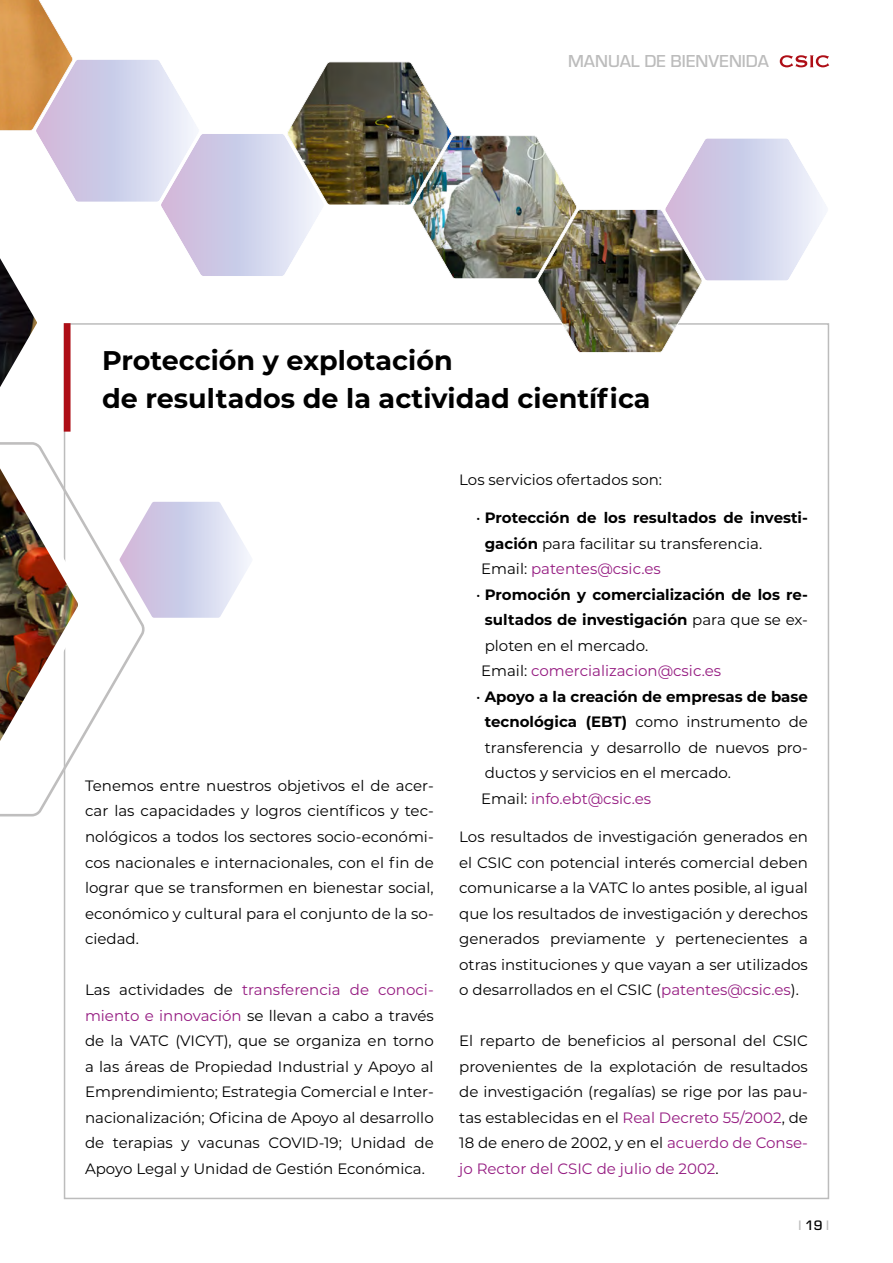
<style>
.page{position:relative;width:893px;height:1263px;background:#fff}
.page>*{position:absolute;margin:0;border:0;box-sizing:border-box;transform-origin:0 0}
.Heading_3{font:700 27px/38.2px "Montserrat";color:#000}
.t1{font:500 18px "Eurostile";color:#bcbcbc}
.Body_Text{font:15px/25.5px "Montserrat";color:#000;text-align:justify}
.First_Paragraph{font:15px/25.5px "Montserrat";color:#000;text-align:justify}
.t2{font:700 15px/25.5px "Montserrat";color:#000}
.t3{font:15px "Montserrat";color:#951b81}
.t4{font:500 14.25px "Eurostile";color:#bcbcbc}
.s1{color:#951b81}
.s2{font-weight:400}
.s3{color:#000}
.s4{font-weight:700}
</style>
<div class="page">
<svg style="left:780px;top:55px;width:49px;height:12px"></svg>
<svg style="left:0;top:0;width:287px;height:276px"></svg>
<img style="left:287px;top:61px;width:415px;height:292px">
<svg style="left:664px;top:138px;width:162px;height:143px"></svg>
<svg style="left:0;top:213px;width:97px;height:229px"></svg>
<svg style="left:0;top:442px;width:145px;height:374px"></svg>
<svg style="left:120px;top:502px;width:131px;height:116px"></svg>
<div style="left:64px;top:323px;width:7px;height:109px;background:#ae0e16"></div>
<p class="t1" style="left:568px;top:49px;width:202px">MANUAL DE BIENVENIDA</p>
<p class="Heading_3" style="left:102px;top:340px;width:550px">Protección y explotación<br>de resultados de la actividad científica</p>
<p class="First_Paragraph" style="left:85px;top:772px;width:350px">Tenemos entre nuestros objetivos el de acer&shy;car las capacidades y logros científicos y tec&shy;nológicos a todos los sectores socio-económi&shy;cos nacionales e internacionales, con el fin de lograr que se transformen en bienestar social, económico y cultural para el conjunto de la so&shy;ciedad.</p>
<p class="Body_Text" style="left:85px;top:976px;width:350px">Las actividades de <span class="s1">transferencia de conoci&shy;miento e innovación</span> se llevan a cabo a través de la VATC (VICYT), que se organiza en torno a las áreas de Propiedad Industrial y Apoyo al Emprendimiento; Estrategia Comercial e Inter&shy;nacionalización; Oficina de Apoyo al desarrollo de terapias y vacunas COVID-19; Unidad de Apoyo Legal y Unidad de Gestión Económica.</p>
<p class="Body_Text" style="left:459px;top:466px;width:204px">Los servicios ofertados son:</p>
<p class="t2" style="left:485px;top:504px;width:325px;text-indent:-9px"><span class="s2">•</span> Protección de los resultados de investi&shy;gación <span class="s2">para facilitar su transferencia.</span></p>
<p class="t3" style="left:481px;top:558px;width:181px"><span class="s3">Email:</span> patentes@csic.es</p>
<p class="t2" style="left:485px;top:581px;width:325px;text-align:justify;text-indent:-9px"><span class="s2">•</span> Promoción y comercialización de los re&shy;sultados de investigación <span class="s2">para que se ex&shy;ploten en el mercado.</span></p>
<p class="t3" style="left:481px;top:660px;width:241px"><span class="s3">Email:</span> comercializacion@csic.es</p>
<p class="Body_Text" style="left:485px;top:683px;width:325px;text-indent:-9px">• <span class="s4">Apoyo a la creación de empresas de base tecnológica (EBT)</span> como instrumento de transferencia y desarrollo de nuevos pro&shy;ductos y servicios en el mercado.</p>
<p class="t3" style="left:481px;top:788px;width:171px"><span class="s3">Email:</span> info.ebt@csic.es</p>
<p class="First_Paragraph" style="left:459px;top:823px;width:350px">Los resultados de investigación generados en el CSIC con potencial interés comercial deben comunicarse a la VATC lo antes posible, al igual que los resultados de investigación y derechos generados previamente y pertenecientes a otras instituciones y que vayan a ser utilizados o desarrollados en el CSIC (<span class="s1">patentes@csic.es</span>).</p>
<p class="Body_Text" style="left:459px;top:1027px;width:350px">El reparto de beneficios al personal del CSIC provenientes de la explotación de resultados de investigación (regalías) se rige por las pau&shy;tas establecidas en el <span class="s1">Real Decreto 55/2002</span>, de 18 de enero de 2002, y en el <span class="s1">acuerdo de Conse&shy;jo Rector del CSIC de julio de 2002</span>.</p>
<p class="t4" style="left:798px;top:1215px;width:32px">l <span class="s3">19</span> l</p>
</div>
